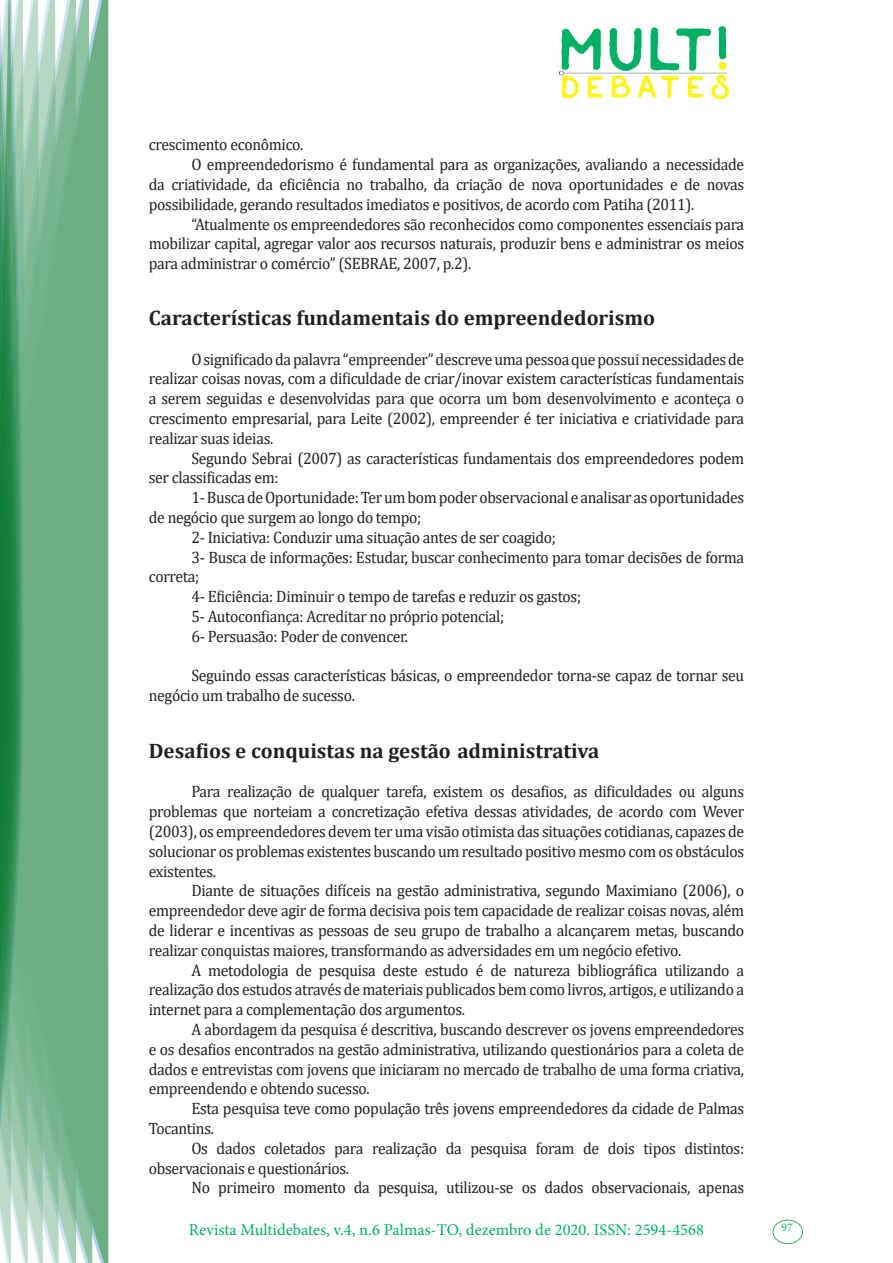
<style>
.page{position:relative;width:893px;height:1263px;background:#fff}
.page>*{position:absolute;margin:0;border:0;box-sizing:border-box;transform-origin:0 0}
.Titulo_2{font:700 21px "Cambria";color:#231f20}
.texto{font:16.5px/19.8px "Cambria";letter-spacing:-.02em;color:#231f20;text-align:justify;scale:.95 1}
.t1{font:16.5px "Minion Pro";color:#00b064}
.t2{font:11.7px "Minion Pro";color:#00b064}
</style>
<div class="page">
<img style="left:559px;top:26px;width:169px;height:72px">
<div style="left:95px;top:0;width:14px;height:1263px;background:#6caf84"></div>
<svg style="left:79px;top:0;width:16px;height:1263px;background:#71b289"></svg>
<svg style="left:62px;top:0;width:17px;height:1263px;background:#75b48c"></svg>
<svg style="left:45px;top:0;width:17px;height:1263px;background:#7cb792"></svg>
<svg style="left:30px;top:0;width:15px;height:1263px;background:#80ba96"></svg>
<svg style="left:0;top:0;width:30px;height:1263px;background:#61a97f"></svg>
<div style="left:772px;top:1219px;width:31px;height:25px;border:1px solid #40ae49;border-radius:50%"></div>
<p class="texto" style="left:149px;top:135px;width:164px">crescimento econômico.</p>
<p class="texto" style="left:149px;top:155px;width:628px;text-indent:43px">O empreendedorismo é fundamental para as organizações, avaliando a necessidade da criatividade, da eficiência no trabalho, da criação de nova oportunidades e de novas possibilidade, gerando resultados imediatos e positivos, de acordo com Patiha (2011).</p>
<p class="texto" style="left:149px;top:214px;width:628px;text-indent:43px">“Atualmente os empreendedores são reconhecidos como componentes essenciais para mobilizar capital, agregar valor aos recursos naturais, produzir bens e administrar os meios para administrar o comércio” (SEBRAE, 2007, p.2).</p>
<p class="Titulo_2" style="left:149px;top:303px;width:508px">Características fundamentais do empreendedorismo</p>
<p class="texto" style="left:149px;top:349px;width:628px;text-indent:43px">O significado da palavra “empreender” descreve uma pessoa que possui necessidades de realizar coisas novas, com a dificuldade de criar/inovar existem características fundamentais a serem seguidas e desenvolvidas para que ocorra um bom desenvolvimento e aconteça o crescimento empresarial, para Leite (2002), empreender é ter iniciativa e criatividade para realizar suas ideias.</p>
<p class="texto" style="left:149px;top:448px;width:628px;text-indent:43px">Segundo Sebrai (2007) as características fundamentais dos empreendedores podem ser classificadas em:</p>
<p class="texto" style="left:149px;top:488px;width:628px;text-indent:43px">1- Busca de Oportunidade: Ter um bom poder observacional e analisar as oportunidades de negócio que surgem ao longo do tempo;</p>
<p class="texto" style="left:191px;top:527px;width:385px">2- Iniciativa: Conduzir uma situação antes de ser coagido;</p>
<p class="texto" style="left:149px;top:547px;width:628px;text-indent:43px">3- Busca de informações: Estudar, buscar conhecimento para tomar decisões de forma correta;</p>
<p class="texto" style="left:191px;top:587px;width:412px">4- Eficiência: Diminuir o tempo de tarefas e reduzir os gastos;</p>
<p class="texto" style="left:191px;top:606px;width:331px">5- Autoconfiança: Acreditar no próprio potencial;</p>
<p class="texto" style="left:191px;top:626px;width:230px">6- Persuasão: Poder de convencer.</p>
<p class="texto" style="left:149px;top:666px;width:628px;text-indent:43px">Seguindo essas características básicas, o empreendedor torna-se capaz de tornar seu negócio um trabalho de sucesso.</p>
<p class="Titulo_2" style="left:149px;top:736px;width:452px">Desafios e conquistas na gestão administrativa</p>
<p class="texto" style="left:149px;top:782px;width:628px;text-indent:43px">Para realização de qualquer tarefa, existem os desafios, as dificuldades ou alguns problemas que norteiam a concretização efetiva dessas atividades, de acordo com Wever (2003), os empreendedores devem ter uma visão otimista das situações cotidianas, capazes de solucionar os problemas existentes buscando um resultado positivo mesmo com os obstáculos existentes.</p>
<p class="texto" style="left:149px;top:881px;width:628px;text-indent:43px">Diante de situações difíceis na gestão administrativa, segundo Maximiano (2006), o empreendedor deve agir de forma decisiva pois tem capacidade de realizar coisas novas, além de liderar e incentivas as pessoas de seu grupo de trabalho a alcançarem metas, buscando realizar conquistas maiores, transformando as adversidades em um negócio efetivo.</p>
<p class="texto" style="left:149px;top:960px;width:628px;text-indent:43px">A metodologia de pesquisa deste estudo é de natureza bibliográfica utilizando a realização dos estudos através de materiais publicados bem como livros, artigos, e utilizando a internet para a complementação dos argumentos.</p>
<p class="texto" style="left:149px;top:1019px;width:628px;text-indent:43px">A abordagem da pesquisa é descritiva, buscando descrever os jovens empreendedores e os desafios encontrados na gestão administrativa, utilizando questionários para a coleta de dados e entrevistas com jovens que iniciaram no mercado de trabalho de uma forma criativa, empreendendo e obtendo sucesso.</p>
<p class="texto" style="left:149px;top:1099px;width:628px;text-indent:43px">Esta pesquisa teve como população três jovens empreendedores da cidade de Palmas<br>Tocantins.</p>
<p class="texto" style="left:149px;top:1138px;width:628px;text-indent:43px">Os dados coletados para realização da pesquisa foram de dois tipos distintos: observacionais e questionários.</p>
<p class="texto" style="left:191px;top:1178px;width:583px">No primeiro momento da pesquisa, utilizou-se os dados observacionais, apenas</p>
<p class="t1" style="left:189px;top:1218px;width:517px">Revista Multidebates, v.4, n.6 Palmas-TO, dezembro de 2020. ISSN: 2594-4568</p>
<p class="t2" style="left:781px;top:1219px;width:13px">97</p>
</div>
